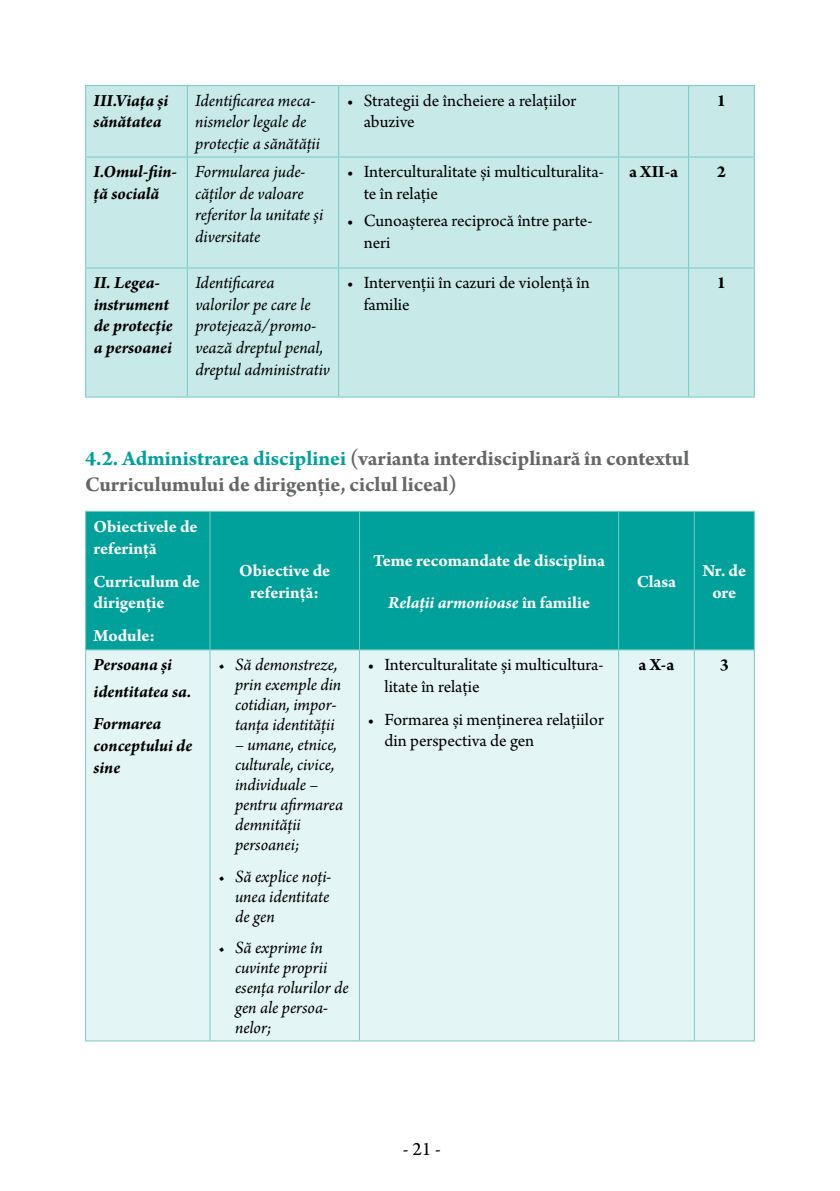
<style>
.page{position:relative;width:840px;height:1191px;background:#fff}
.page>*{position:absolute;margin:0;border:0;box-sizing:border-box;transform-origin:0 0}
.t1{font:700 22px/26.4px "Arno Pro";letter-spacing:.005em;color:#656667}
.t2{font:20px "Arno Pro";color:#000}
.t3{font:italic 18px/20px "Arno Pro";letter-spacing:-.005em;color:#000}
.t4{font:18px/21.6px "Arno Pro";color:#000}
.t5{font:italic 700 18px/21.6px "Arno Pro";letter-spacing:-.005em;color:#000}
.t6{font:700 18px/21.6px "Arno Pro";letter-spacing:-.01em;color:#fff}
.t7{font:italic 700 18px "Arno Pro";letter-spacing:-.005em;color:#fff}
.t8{font:700 18px "Arno Pro";color:#000}
.s1{color:#00a19b}
.s2{font-style:normal}
</style>
<div class="page">
<svg style="left:86px;top:86px;width:667px;height:310px;fill:#c7eae9"></svg>
<hr style="left:85px;top:85px;width:102px;height:1px;background:#73cbc8">
<hr style="left:85px;top:86px;width:1px;height:70px;background:#73cbc8">
<hr style="left:187px;top:85px;width:151px;height:1px;background:#73cbc8">
<hr style="left:187px;top:86px;width:1px;height:70px;background:#73cbc8">
<hr style="left:338px;top:85px;width:280px;height:1px;background:#73cbc8">
<hr style="left:338px;top:86px;width:1px;height:70px;background:#73cbc8">
<hr style="left:618px;top:85px;width:70px;height:1px;background:#73cbc8">
<hr style="left:617px;top:86px;width:1px;height:70px;background:#73cbc8">
<hr style="left:688px;top:85px;width:66px;height:1px;background:#73cbc8">
<hr style="left:687px;top:86px;width:1px;height:70px;background:#73cbc8">
<hr style="left:753px;top:86px;width:1px;height:70px;background:#73cbc8">
<hr style="left:85px;top:156px;width:102px;height:1px;background:#73cbc8">
<hr style="left:85px;top:157px;width:1px;height:110px;background:#73cbc8">
<hr style="left:187px;top:156px;width:151px;height:1px;background:#73cbc8">
<hr style="left:187px;top:157px;width:1px;height:110px;background:#73cbc8">
<hr style="left:338px;top:156px;width:280px;height:1px;background:#73cbc8">
<hr style="left:338px;top:157px;width:1px;height:110px;background:#73cbc8">
<hr style="left:618px;top:156px;width:70px;height:1px;background:#73cbc8">
<hr style="left:617px;top:157px;width:1px;height:110px;background:#73cbc8">
<hr style="left:688px;top:156px;width:66px;height:1px;background:#73cbc8">
<hr style="left:687px;top:157px;width:1px;height:110px;background:#73cbc8">
<hr style="left:753px;top:157px;width:1px;height:110px;background:#73cbc8">
<hr style="left:85px;top:267px;width:102px;height:1px;background:#73cbc8">
<hr style="left:85px;top:268px;width:1px;height:128px;background:#73cbc8">
<hr style="left:187px;top:267px;width:151px;height:1px;background:#73cbc8">
<hr style="left:187px;top:268px;width:1px;height:128px;background:#73cbc8">
<hr style="left:338px;top:267px;width:280px;height:1px;background:#73cbc8">
<hr style="left:338px;top:268px;width:1px;height:128px;background:#73cbc8">
<hr style="left:618px;top:267px;width:70px;height:1px;background:#73cbc8">
<hr style="left:617px;top:268px;width:1px;height:128px;background:#73cbc8">
<hr style="left:688px;top:267px;width:66px;height:1px;background:#73cbc8">
<hr style="left:687px;top:268px;width:1px;height:128px;background:#73cbc8">
<hr style="left:753px;top:268px;width:1px;height:128px;background:#73cbc8">
<hr style="left:85px;top:396px;width:102px;height:1px;background:#73cbc8">
<hr style="left:187px;top:396px;width:151px;height:1px;background:#73cbc8">
<hr style="left:338px;top:396px;width:280px;height:1px;background:#73cbc8">
<hr style="left:618px;top:396px;width:70px;height:1px;background:#73cbc8">
<hr style="left:688px;top:396px;width:66px;height:1px;background:#73cbc8">
<div style="left:86px;top:512px;width:667px;height:137px;background:#00a19b"></div>
<div style="left:86px;top:650px;width:667px;height:390px;background:#e3f5f4"></div>
<hr style="left:85px;top:511px;width:125px;height:1px;background:#73cbc8">
<hr style="left:85px;top:512px;width:1px;height:137px;background:#73cbc8">
<hr style="left:210px;top:511px;width:149px;height:1px;background:#73cbc8">
<hr style="left:209px;top:512px;width:1px;height:137px;background:#73cbc8">
<hr style="left:359px;top:511px;width:259px;height:1px;background:#73cbc8">
<hr style="left:359px;top:512px;width:1px;height:137px;background:#73cbc8">
<hr style="left:618px;top:511px;width:76px;height:1px;background:#73cbc8">
<hr style="left:617px;top:512px;width:1px;height:137px;background:#73cbc8">
<hr style="left:694px;top:511px;width:60px;height:1px;background:#73cbc8">
<hr style="left:693px;top:512px;width:1px;height:137px;background:#73cbc8">
<hr style="left:753px;top:512px;width:1px;height:137px;background:#73cbc8">
<hr style="left:85px;top:649px;width:125px;height:1px;background:#73cbc8">
<hr style="left:85px;top:650px;width:1px;height:390px;background:#73cbc8">
<hr style="left:210px;top:649px;width:149px;height:1px;background:#73cbc8">
<hr style="left:209px;top:650px;width:1px;height:390px;background:#73cbc8">
<hr style="left:359px;top:649px;width:259px;height:1px;background:#73cbc8">
<hr style="left:359px;top:650px;width:1px;height:390px;background:#73cbc8">
<hr style="left:618px;top:649px;width:76px;height:1px;background:#73cbc8">
<hr style="left:617px;top:650px;width:1px;height:390px;background:#73cbc8">
<hr style="left:694px;top:649px;width:60px;height:1px;background:#73cbc8">
<hr style="left:693px;top:650px;width:1px;height:390px;background:#73cbc8">
<hr style="left:753px;top:650px;width:1px;height:390px;background:#73cbc8">
<hr style="left:85px;top:1040px;width:125px;height:1px;background:#73cbc8">
<hr style="left:210px;top:1040px;width:149px;height:1px;background:#73cbc8">
<hr style="left:359px;top:1040px;width:259px;height:1px;background:#73cbc8">
<hr style="left:618px;top:1040px;width:76px;height:1px;background:#73cbc8">
<hr style="left:694px;top:1040px;width:60px;height:1px;background:#73cbc8">
<p class="t5" style="left:94px;top:90px;width:76px">III.Viaţa şi sănătatea</p>
<p class="t3" style="left:195px;top:91px;width:126px;line-height:21.6px">Identificarea meca&shy;nismelor legale de protecţie a sănătăţii</p>
<p class="t4" style="left:363px;top:90px;width:214px;text-indent:-17px">• Strategii de încheiere a relaţiilor abuzive</p>
<p class="t8" style="left:716px;top:90px;width:11px">1</p>
<p class="t5" style="left:94px;top:162px;width:85px">I.Omul-fiin&shy;ţă socială</p>
<p class="t3" style="left:195px;top:162px;width:129px;line-height:21.6px">Formularea jude&shy;căţilor de valoare referitor la unitate şi diversitate</p>
<p class="t4" style="left:363px;top:162px;width:241px;text-indent:-17px">• Interculturalitate şi multiculturalita&shy;te în relaţie</p>
<p class="t8" style="left:628px;top:161px;width:51px">a XII-a</p>
<p class="t8" style="left:716px;top:161px;width:11px">2</p>
<p class="t4" style="left:363px;top:211px;width:230px;text-indent:-17px">• Cunoașterea reciprocă între parte&shy;neri</p>
<p class="t5" style="left:94px;top:273px;width:81px">II. Legea&shy;instrument de protecţie a persoanei</p>
<p class="t3" style="left:195px;top:273px;width:136px;line-height:21.6px">Identificarea valorilor pe care le protejează/promo&shy;vează dreptul penal, dreptul administrativ</p>
<p class="t4" style="left:363px;top:273px;width:227px;text-indent:-17px">• Intervenţii în cazuri de violenţă în familie</p>
<p class="t8" style="left:716px;top:272px;width:11px">1</p>
<p class="t1" style="left:85px;top:446px;width:605px"><span class="s1">4.2. Administrarea disciplinei</span> (varianta interdisciplinară în contextul<br>Curriculumului de dirigenţie, ciclul liceal)</p>
<p class="t6" style="left:94px;top:517px;width:105px">Obiectivele de referinţă</p>
<p class="t6" style="left:94px;top:571px;width:108px">Curriculum de dirigenţie</p>
<p class="t6" style="left:94px;top:626px;width:63px">Module:</p>
<p class="t6" style="left:373px;top:550px;width:233px">Teme recomandate de disciplina</p>
<p class="t7" style="left:388px;top:591px;width:203px">Relaţii armonioase <span class="s2">în familie</span></p>
<p class="t6" style="left:636px;top:571px;width:41px">Clasa</p>
<p class="t6" style="left:702px;top:560px;width:45px;text-align:center">Nr. de ore</p>
<p class="t6" style="left:239px;top:560px;width:93px;text-align:center">Obiective de referinţă:</p>
<p class="t5" style="left:94px;top:652px;width:99px;line-height:26.4px">Persoana şi identitatea sa.</p>
<p class="t5" style="left:94px;top:714px;width:100px">Formarea conceptului de sine</p>
<p class="t3" style="left:235px;top:655px;width:108px;text-indent:-17px">• Să demonstreze, prin exemple din cotidian, impor&shy;tanţa identităţii</p>
<p class="t3" style="left:235px;top:735px;width:110px">– umane, etnice, culturale, civice, individuale – pentru afirmarea demnităţii persoanei;</p>
<p class="t3" style="left:235px;top:867px;width:98px;text-indent:-17px">• Să explice noţi&shy;unea identitate de gen</p>
<p class="t3" style="left:235px;top:938px;width:115px;text-indent:-17px">• Să exprime în cuvinte proprii esenţa rolurilor de gen ale persoa&shy;nelor;</p>
<p class="t4" style="left:384px;top:655px;width:220px;text-indent:-17px">• Interculturalitate şi multicultura&shy;litate în relaţie</p>
<p class="t4" style="left:384px;top:709px;width:221px;text-indent:-17px">• Formarea și menținerea relaţiilor din perspectiva de gen</p>
<p class="t8" style="left:638px;top:654px;width:37px">a X-a</p>
<p class="t8" style="left:719px;top:654px;width:11px">3</p>
<p class="t2" style="left:402px;top:1137px;width:40px">- 21 -</p>
</div>
